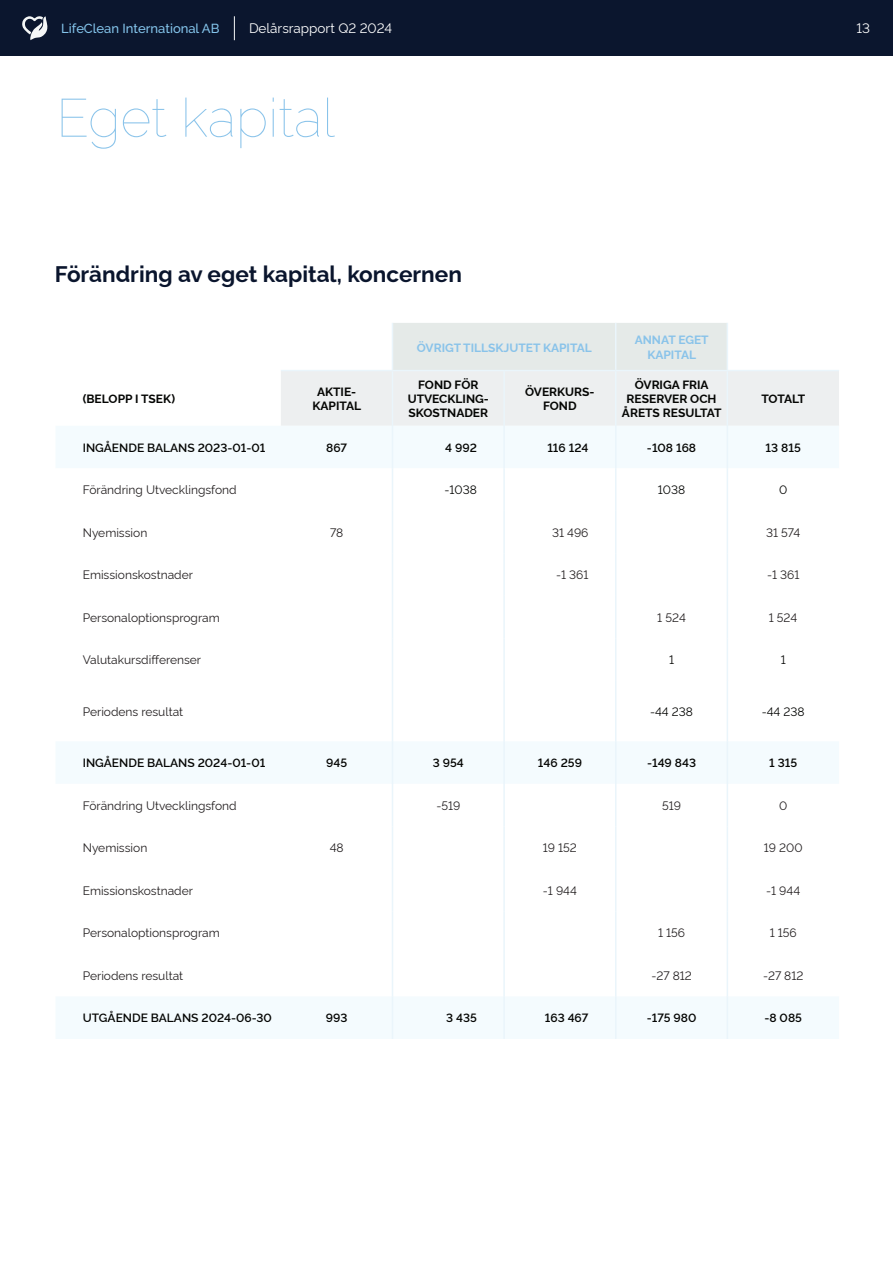
<style>
.page{position:relative;width:893px;height:1263px;background:#fff}
.page>*{position:absolute;margin:0;border:0;box-sizing:border-box;transform-origin:0 0}
.t1{font:100 53.7px "Rawline";color:#89c3ea}
.t2{font:700 22.5px "Rawline";color:#0a152d}
.t3{font:13.5px "Rawline";color:#fff}
.t4{font:500 13.05px "Raleway";color:#84c4eb}
.t5{font:12px "Rawline";color:#231f20}
.t6{font:600 12px "Rawline";color:#040503}
.t7{font:700 12px/14.4px "Rawline";color:#040503;text-align:center}
.t8{font:700 12px/14.4px "Rawline";color:#89c3ea;text-align:center}
.t9{font:12px "Rawline";color:#040503}
</style>
<div class="page">
<div style="left:0;top:0;width:893px;height:55px;background:#0b162e"></div>
<svg style="left:22px;top:16px;width:26px;height:24px"></svg>
<svg style="left:234px;top:16px;width:1px;height:24px"></svg>
<svg style="left:56px;top:323px;width:783px;height:145px"></svg>
<div style="left:56px;top:741px;width:783px;height:43px;background:#f4fbfe"></div>
<div style="left:56px;top:996px;width:783px;height:43px;background:#f4fbfe"></div>
<hr style="left:392px;top:323px;width:1px;height:47px;background:#eaf5fb">
<hr style="left:615px;top:323px;width:1px;height:47px;background:#eaf5fb">
<hr style="left:727px;top:323px;width:1px;height:47px;background:#eaf5fb">
<hr style="left:281px;top:370px;width:111px;height:1px;background:#eaf5fb">
<hr style="left:392px;top:370px;width:112px;height:1px;background:#eaf5fb">
<hr style="left:392px;top:371px;width:1px;height:55px;background:#eaf5fb">
<hr style="left:504px;top:370px;width:112px;height:1px;background:#eaf5fb">
<hr style="left:503px;top:371px;width:2px;height:55px;background:#eaf5fb">
<hr style="left:616px;top:370px;width:111px;height:1px;background:#eaf5fb">
<hr style="left:615px;top:371px;width:1px;height:55px;background:#eaf5fb">
<hr style="left:727px;top:370px;width:112px;height:1px;background:#eaf5fb">
<hr style="left:727px;top:371px;width:1px;height:55px;background:#eaf5fb">
<hr style="left:392px;top:426px;width:1px;height:42px;background:#eaf5fb">
<hr style="left:503px;top:426px;width:2px;height:42px;background:#eaf5fb">
<hr style="left:615px;top:426px;width:1px;height:42px;background:#eaf5fb">
<hr style="left:727px;top:426px;width:1px;height:42px;background:#eaf5fb">
<hr style="left:392px;top:468px;width:1px;height:43px;background:#eaf5fb">
<hr style="left:503px;top:468px;width:2px;height:43px;background:#eaf5fb">
<hr style="left:615px;top:468px;width:1px;height:43px;background:#eaf5fb">
<hr style="left:727px;top:468px;width:1px;height:43px;background:#eaf5fb">
<hr style="left:392px;top:511px;width:1px;height:42px;background:#eaf5fb">
<hr style="left:503px;top:511px;width:2px;height:42px;background:#eaf5fb">
<hr style="left:615px;top:511px;width:1px;height:42px;background:#eaf5fb">
<hr style="left:727px;top:511px;width:1px;height:42px;background:#eaf5fb">
<hr style="left:392px;top:553px;width:1px;height:43px;background:#eaf5fb">
<hr style="left:503px;top:553px;width:2px;height:43px;background:#eaf5fb">
<hr style="left:615px;top:553px;width:1px;height:43px;background:#eaf5fb">
<hr style="left:727px;top:553px;width:1px;height:43px;background:#eaf5fb">
<hr style="left:392px;top:596px;width:1px;height:42px;background:#eaf5fb">
<hr style="left:503px;top:596px;width:2px;height:42px;background:#eaf5fb">
<hr style="left:615px;top:596px;width:1px;height:42px;background:#eaf5fb">
<hr style="left:727px;top:596px;width:1px;height:42px;background:#eaf5fb">
<hr style="left:392px;top:638px;width:1px;height:43px;background:#eaf5fb">
<hr style="left:503px;top:638px;width:2px;height:43px;background:#eaf5fb">
<hr style="left:615px;top:638px;width:1px;height:43px;background:#eaf5fb">
<hr style="left:727px;top:638px;width:1px;height:43px;background:#eaf5fb">
<hr style="left:392px;top:681px;width:1px;height:60px;background:#eaf5fb">
<hr style="left:503px;top:681px;width:2px;height:60px;background:#eaf5fb">
<hr style="left:615px;top:681px;width:1px;height:60px;background:#eaf5fb">
<hr style="left:727px;top:681px;width:1px;height:60px;background:#eaf5fb">
<hr style="left:392px;top:741px;width:1px;height:43px;background:#eaf5fb">
<hr style="left:503px;top:741px;width:2px;height:43px;background:#eaf5fb">
<hr style="left:615px;top:741px;width:1px;height:43px;background:#eaf5fb">
<hr style="left:727px;top:741px;width:1px;height:43px;background:#eaf5fb">
<hr style="left:392px;top:784px;width:1px;height:42px;background:#eaf5fb">
<hr style="left:503px;top:784px;width:2px;height:42px;background:#eaf5fb">
<hr style="left:615px;top:784px;width:1px;height:42px;background:#eaf5fb">
<hr style="left:727px;top:784px;width:1px;height:42px;background:#eaf5fb">
<hr style="left:392px;top:826px;width:1px;height:43px;background:#eaf5fb">
<hr style="left:503px;top:826px;width:2px;height:43px;background:#eaf5fb">
<hr style="left:615px;top:826px;width:1px;height:43px;background:#eaf5fb">
<hr style="left:727px;top:826px;width:1px;height:43px;background:#eaf5fb">
<hr style="left:392px;top:869px;width:1px;height:42px;background:#eaf5fb">
<hr style="left:503px;top:869px;width:2px;height:42px;background:#eaf5fb">
<hr style="left:615px;top:869px;width:1px;height:42px;background:#eaf5fb">
<hr style="left:727px;top:869px;width:1px;height:42px;background:#eaf5fb">
<hr style="left:392px;top:911px;width:1px;height:43px;background:#eaf5fb">
<hr style="left:503px;top:911px;width:2px;height:43px;background:#eaf5fb">
<hr style="left:615px;top:911px;width:1px;height:43px;background:#eaf5fb">
<hr style="left:727px;top:911px;width:1px;height:43px;background:#eaf5fb">
<hr style="left:392px;top:954px;width:1px;height:42px;background:#eaf5fb">
<hr style="left:503px;top:954px;width:2px;height:42px;background:#eaf5fb">
<hr style="left:615px;top:954px;width:1px;height:42px;background:#eaf5fb">
<hr style="left:727px;top:954px;width:1px;height:42px;background:#eaf5fb">
<hr style="left:392px;top:996px;width:1px;height:43px;background:#eaf5fb">
<hr style="left:503px;top:996px;width:2px;height:43px;background:#eaf5fb">
<hr style="left:615px;top:996px;width:1px;height:43px;background:#eaf5fb">
<hr style="left:727px;top:996px;width:1px;height:43px;background:#eaf5fb">
<p class="t4" style="left:61px;top:21px;width:160px">LifeClean International AB</p>
<p class="t3" style="left:249px;top:17px;width:145px">Delårsrapport Q2 2024</p>
<p class="t3" style="left:857px;top:17px;width:15px">13</p>
<p class="t1" style="left:56px;top:75px;width:280px">Eget kapital</p>
<p class="t2" style="left:55px;top:257px;width:409px">Förändring av eget kapital, koncernen</p>
<p class="t7" style="left:83px;top:390px;width:94px">(BELOPP I TSEK)</p>
<p class="t7" style="left:317px;top:383px;width:41px">AKTIE-</p>
<p class="t7" style="left:312px;top:398px;width:50px">KAPITAL</p>
<p class="t8" style="left:417px;top:339px;width:176px">ÖVRIGT TILLSKJUTET KAPITAL</p>
<p class="t8" style="left:635px;top:332px;width:75px">ANNAT EGET<br>KAPITAL</p>
<p class="t7" style="left:408px;top:376px;width:83px">FOND FÖR<br>UTVECKLING-<br>SKOSTNADER</p>
<p class="t7" style="left:525px;top:383px;width:71px">ÖVERKURS-</p>
<p class="t7" style="left:543px;top:398px;width:35px">FOND</p>
<p class="t7" style="left:635px;top:376px;width:75px">ÖVRIGA FRIA</p>
<p class="t7" style="left:627px;top:390px;width:91px">RESERVER OCH</p>
<p class="t7" style="left:622px;top:405px;width:101px">ÅRETS RESULTAT</p>
<p class="t7" style="left:761px;top:390px;width:45px">TOTALT</p>
<p class="t6" style="left:83px;top:438px;width:184px">INGÅENDE BALANS 2023-01-01</p>
<p class="t6" style="left:326px;top:438px;width:23px">867</p>
<p class="t6" style="left:445px;top:438px;width:33px">4 992</p>
<p class="t6" style="left:547px;top:438px;width:43px">116 124</p>
<p class="t6" style="left:647px;top:438px;width:51px">-108 168</p>
<p class="t6" style="left:766px;top:438px;width:37px">13 815</p>
<p class="t5" style="left:83px;top:481px;width:155px">Förändring Utvecklingsfond</p>
<p class="t9" style="left:445px;top:481px;width:34px">-1038</p>
<p class="t9" style="left:658px;top:481px;width:29px">1038</p>
<p class="t9" style="left:779px;top:481px;width:10px">0</p>
<p class="t5" style="left:83px;top:523px;width:66px">Nyemission</p>
<p class="t5" style="left:330px;top:523px;width:15px">78</p>
<p class="t5" style="left:552px;top:523px;width:38px">31 496</p>
<p class="t5" style="left:766px;top:523px;width:36px">31 574</p>
<p class="t5" style="left:83px;top:566px;width:112px">Emissionskostnader</p>
<p class="t5" style="left:556px;top:566px;width:34px">-1 361</p>
<p class="t5" style="left:767px;top:566px;width:34px">-1 361</p>
<p class="t5" style="left:83px;top:608px;width:139px">Personaloptionsprogram</p>
<p class="t5" style="left:657px;top:608px;width:30px">1 524</p>
<p class="t5" style="left:769px;top:608px;width:30px">1 524</p>
<p class="t5" style="left:83px;top:651px;width:120px">Valutakursdifferenser</p>
<p class="t9" style="left:669px;top:651px;width:6px">1</p>
<p class="t9" style="left:781px;top:651px;width:6px">1</p>
<p class="t5" style="left:83px;top:702px;width:102px">Periodens resultat</p>
<p class="t9" style="left:650px;top:702px;width:44px">-44 238</p>
<p class="t9" style="left:762px;top:702px;width:44px">-44 238</p>
<p class="t6" style="left:83px;top:754px;width:184px">INGÅENDE BALANS 2024-01-01</p>
<p class="t6" style="left:326px;top:754px;width:22px">945</p>
<p class="t6" style="left:433px;top:754px;width:32px">3 954</p>
<p class="t6" style="left:538px;top:754px;width:46px">146 259</p>
<p class="t6" style="left:647px;top:754px;width:51px">-149 843</p>
<p class="t6" style="left:769px;top:754px;width:29px">1 315</p>
<p class="t5" style="left:83px;top:796px;width:155px">Förändring Utvecklingsfond</p>
<p class="t5" style="left:436px;top:796px;width:25px">-519</p>
<p class="t5" style="left:662px;top:796px;width:20px">519</p>
<p class="t5" style="left:779px;top:796px;width:10px">0</p>
<p class="t5" style="left:83px;top:839px;width:66px">Nyemission</p>
<p class="t5" style="left:330px;top:839px;width:15px">48</p>
<p class="t5" style="left:543px;top:839px;width:35px">19 152</p>
<p class="t5" style="left:764px;top:839px;width:40px">19 200</p>
<p class="t5" style="left:83px;top:881px;width:112px">Emissionskostnader</p>
<p class="t5" style="left:543px;top:881px;width:35px">-1 944</p>
<p class="t5" style="left:766px;top:881px;width:35px">-1 944</p>
<p class="t5" style="left:83px;top:924px;width:139px">Personaloptionsprogram</p>
<p class="t5" style="left:658px;top:924px;width:28px">1 156</p>
<p class="t5" style="left:770px;top:924px;width:28px">1 156</p>
<p class="t5" style="left:83px;top:966px;width:102px">Periodens resultat</p>
<p class="t5" style="left:651px;top:966px;width:42px">-27 812</p>
<p class="t5" style="left:763px;top:966px;width:42px">-27 812</p>
<p class="t6" style="left:83px;top:1009px;width:191px">UTGÅENDE BALANS 2024-06-30</p>
<p class="t6" style="left:326px;top:1009px;width:23px">993</p>
<p class="t6" style="left:446px;top:1009px;width:32px">3 435</p>
<p class="t6" style="left:545px;top:1009px;width:45px">163 467</p>
<p class="t6" style="left:647px;top:1009px;width:51px">-175 980</p>
<p class="t6" style="left:764px;top:1009px;width:39px">-8 085</p>
</div>
